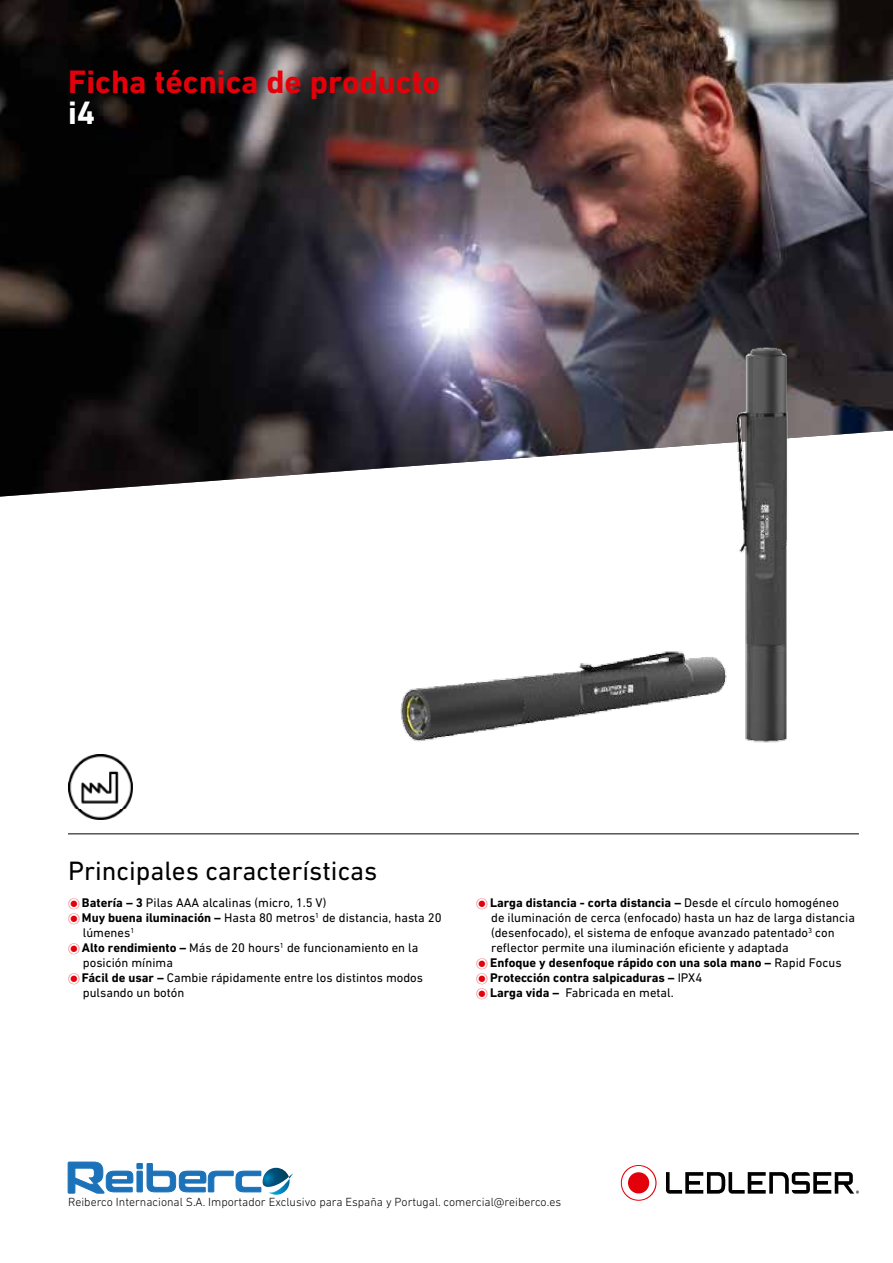
<style>
.page{position:relative;width:893px;height:1263px;background:#fff}
.page>*{position:absolute;margin:0;border:0;box-sizing:border-box;transform-origin:0 0}
.t1{font:700 33px "DIN Next W1 G";color:#e3000b}
.t2{font:700 33px "DIN Next W1 G";color:#fff}
.t3{font:27px "DIN Next W1 G";color:#000}
.t4{font:12.75px "DIN Next W1 G";color:#000}
.t5{font:700 12.75px "DIN Next W1 G";color:#000}
.t6{font:300 12px "DIN Next W1 G";color:#000}
.s1{font-family:"Led Lenser";color:#e3000b}
.s2{font-weight:700}
.s3{font-family:"Led Lenser";font-weight:400;color:#e3000b}
.s4{font-weight:400}
</style>
<div class="page">
<img style="left:68px;top:755px;width:64px;height:64px">
<img style="left:0;top:0;width:893px;height:497px">
<hr style="left:68px;top:833px;width:791px;height:1px;background:#000">
<img style="left:400px;top:651px;width:327px;height:91px">
<img style="left:731px;top:344px;width:65px;height:399px">
<svg style="left:68px;top:1162px;width:225px;height:33px"></svg>
<svg style="left:621px;top:1165px;width:36px;height:36px"></svg>
<div style="left:628px;top:1172px;width:21px;height:21px;background:#e3000b;border-radius:50%"></div>
<svg style="left:666px;top:1172px;width:193px;height:22px"></svg>
<h1 class="t1" style="left:68px;top:62px;width:374px">Ficha técnica de producto</h1>
<h1 class="t2" style="left:68px;top:93px;width:29px">i4</h1>
<h2 class="t3" style="left:68px;top:855px;width:311px">Principales características</h2>
<p class="t4" style="left:68px;top:895px;width:260px"><span class="s1">˚</span> <span class="s2">Batería – 3</span> Pilas AAA alcalinas (micro, 1.5 V)</p>
<p class="t4" style="left:68px;top:910px;width:375px"><span class="s1">˚</span> <span class="s2">Muy buena iluminación –</span> Hasta 80 metros<sup>1</sup> de distancia, hasta 20</p>
<p class="t4" style="left:83px;top:925px;width:53px">lúmenes<sup>1</sup></p>
<p class="t4" style="left:68px;top:940px;width:352px"><span class="s1">˚</span> <span class="s2">Alto rendimiento –</span> Más de 20 hours<sup>1</sup> de funcionamiento en la</p>
<p class="t4" style="left:83px;top:955px;width:92px">posición mínima</p>
<p class="t4" style="left:68px;top:970px;width:357px"><span class="s1">˚</span> <span class="s2">Fácil de usar –</span> Cambie rápidamente entre los distintos modos</p>
<p class="t4" style="left:83px;top:985px;width:103px">pulsando un botón</p>
<p class="t5" style="left:476px;top:895px;width:364px"><span class="s3">˚</span> Larga distancia - corta distancia – <span class="s4">Desde el círculo homogéneo</span></p>
<p class="t4" style="left:491px;top:910px;width:365px">de iluminación de cerca (enfocado) hasta un haz de larga distancia</p>
<p class="t4" style="left:491px;top:925px;width:345px">(desenfocado), el sistema de enfoque avanzado patentado<sup>3</sup> con</p>
<p class="t4" style="left:491px;top:940px;width:299px">reflector permite una iluminación eficiente y adaptada</p>
<p class="t5" style="left:476px;top:955px;width:367px"><span class="s3">˚</span> Enfoque y desenfoque rápido con una sola mano – <span class="s4">Rapid Focus</span></p>
<p class="t5" style="left:476px;top:970px;width:228px"><span class="s3">˚</span> Protección contra salpicaduras – <span class="s4">IPX4</span></p>
<p class="t4" style="left:476px;top:985px;width:199px"><span class="s1">˚</span> <span class="s2">Larga vida –</span> Fabricada en metal.</p>
<p class="t6" style="left:68px;top:1195px;width:495px">Reiberco Internacional S.A. Importador Exclusivo para España y Portugal. comercial@reiberco.es</p>
</div>
